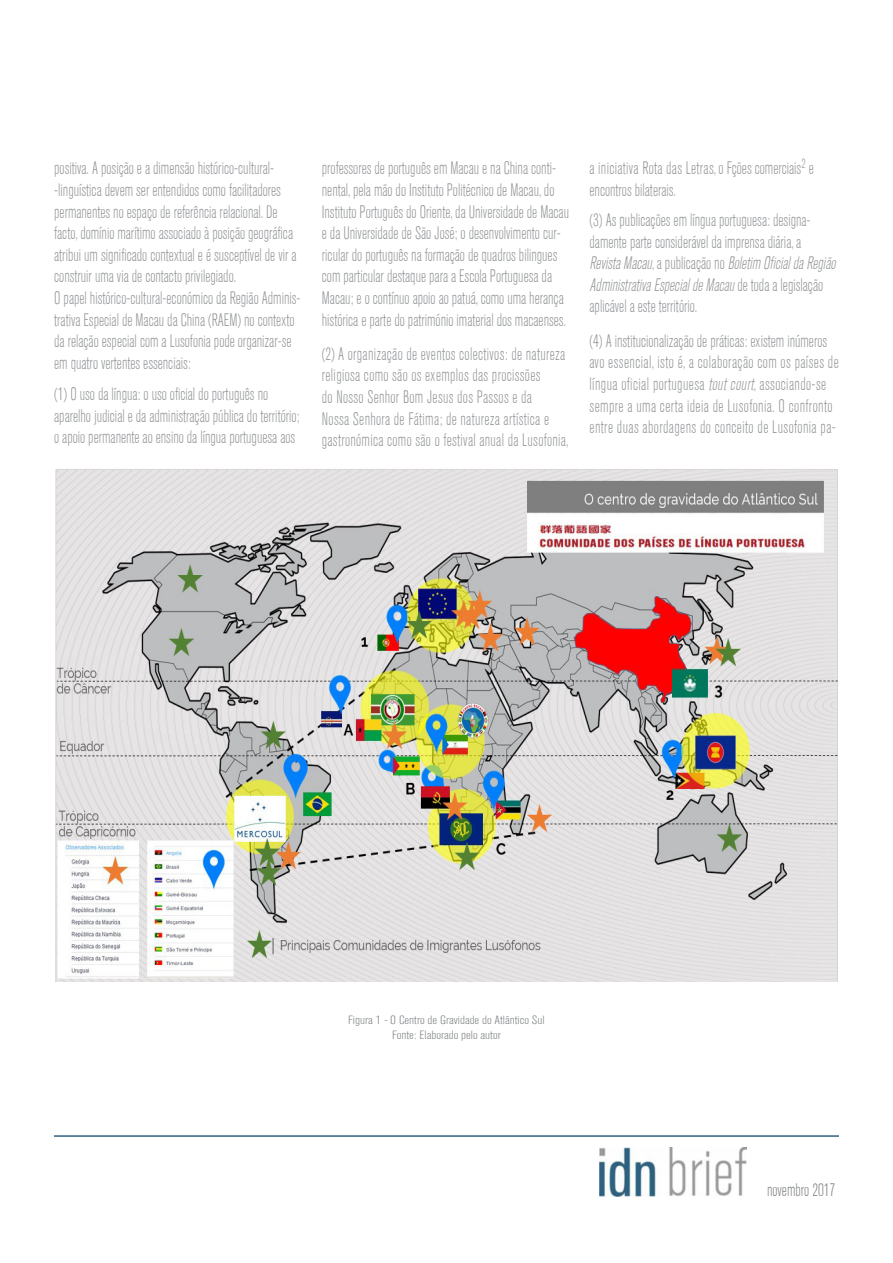
<style>
.page{position:relative;width:893px;height:1263px;background:#fff}
.page>*{position:absolute;margin:0;border:0;box-sizing:border-box;transform-origin:0 0}
.t1{font:300 condensed 18px/21.6px "Akzidenz Grotesk BQ";color:#939598;scale:.9 1}
.t2{font:300 condensed 18px/21.6px "Akzidenz Grotesk BQ";letter-spacing:.025em;color:#939598;scale:.9 1}
.t3{font:300 condensed 18px/21.6px "Akzidenz Grotesk BQ";letter-spacing:.02em;color:#939598;scale:.9 1}
.t4{font:300 condensed 18px "Akzidenz Grotesk BQ";color:#7f8184;scale:.9 1}
.t5{font:300 condensed 12px "Akzidenz Grotesk BQ";color:#7f8184;scale:1.25 1}
.s1{font-style:italic}
.s2{font-style:inherit}
</style>
<div class="page">
<hr style="left:54px;top:1135px;width:785px;height:2px;background:#2e617f">
<img style="left:600px;top:1148px;width:147px;height:49px">
<img style="left:56px;top:469px;width:782px;height:512px">
<p class="t1" style="left:54px;top:158px;width:271px">positiva. A posição e a dimensão histórico-cultural--linguística devem ser entendidos como facilitadores permanentes no espaço de referência relacional. De facto, domínio marítimo associado à posição geográfica atribui um significado contextual e é susceptível de vir a construir uma via de contacto privilegiado.</p>
<p class="t1" style="left:54px;top:287px;width:275px">O papel histórico-cultural-económico da Região Adminis&shy;trativa Especial de Macau da China (RAEM) no contexto da relação especial com a Lusofonia pode organizar-se em quatro vertentes essenciais:</p>
<p class="t1" style="left:54px;top:384px;width:274px">(1) O uso da língua: o uso oficial do português no aparelho judicial e da administração pública do território; o apoio permanente ao ensino da língua portuguesa aos</p>
<p class="t1" style="left:322px;top:158px;width:276px">professores de português em Macau e na China conti&shy;nental, pela mão do Instituto Politécnico de Macau, do Instituto Português do Oriente, da Universidade de Macau e da Universidade de São José; o desenvolvimento cur&shy;ricular do português na formação de quadros bilingues com particular destaque para a Escola Portuguesa da Macau; e o contínuo apoio ao patuá, como uma herança histórica e parte do património imaterial dos macaenses.</p>
<p class="t3" style="left:322px;top:343px;width:276px">(2) A organização de eventos colectivos: de natureza religiosa como são os exemplos das procissões<br>do Nosso Senhor Bom Jesus dos Passos e da<br>Nossa Senhora de Fátima; de natureza artística e gastronómica como são o festival anual da Lusofonia,</p>
<p class="t1" style="left:589px;top:158px;width:251px">a iniciativa Rota das Letras, o Fções comerciais<sup>2</sup> e encontros bilaterais.</p>
<p class="t1" style="left:589px;top:210px;width:279px">(3) As publicações em língua portuguesa: designa&shy;damente parte considerável da imprensa diária, a <span class="s1">RevistaMacau</span>, a p u b l i c a ç ã o n o <span class="s1">Boletim OficialdaRegião AdministrativaEspecialdeMacau</span>d e t o d a a l e g i s l a ç ã o aplicável a este território.</p>
<p class="t2" style="left:589px;top:330px;width:278px">(4) A institucionalização de práticas: existem inúmeros avo essencial, isto é, a colaboração com os países de língua oficial portuguesa <span class="s1">toutcourt</span>, associando-se sempre a uma certa ideia de Lusofonia. O confronto entre duas abordagens do conceito de Lusofonia pa-</p>
<p class="t5" style="left:348px;top:1014px;width:159px"><span class="s2">F</span>igura <span class="s2">1</span> <span class="s1">-</span>O Centro de Gravidade do Atlântico Sul</p>
<p class="t5" style="left:392px;top:1028px;width:88px">Fonte: Elaborado pelo autor</p>
<p class="t4" style="left:767px;top:1180px;width:77px">novembro 2017</p>
</div>
